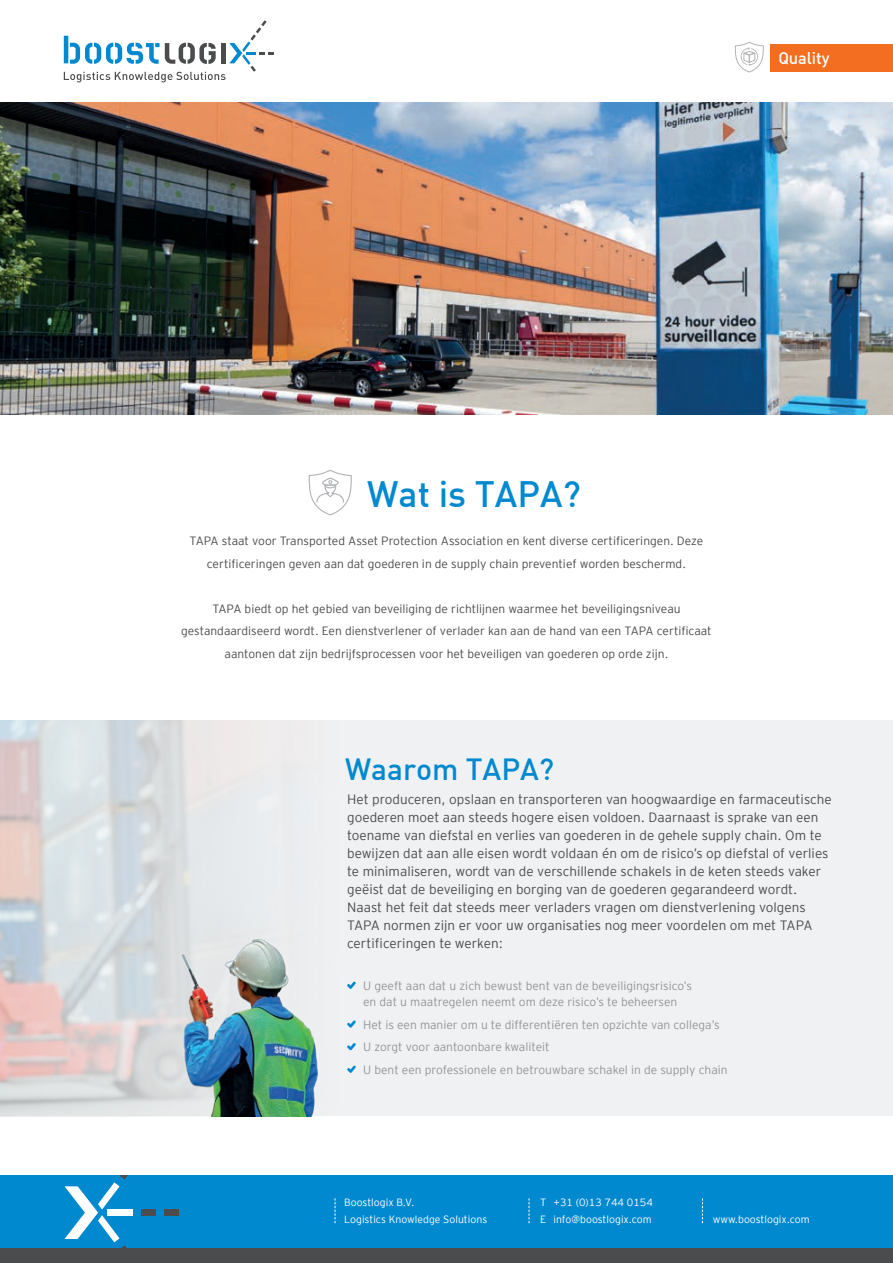
<style>
.page{position:relative;width:893px;height:1263px;background:#fff}
.page>*{position:absolute;margin:0;border:0;box-sizing:border-box;transform-origin:0 0}
.t1{font:36px "DIN Medium Alternate";color:#0089cf}
.t2{font:30px "DIN Medium Alternate";color:#0089cf}
.t3{font:16.5px "DIN Medium Alternate";letter-spacing:-.005em;color:#fff}
.t4{font:13.5px/18px "Interstate Mono Lgt";color:#4b4c4d}
.t5{font:12px/22.5px "Interstate Mono Lgt";color:#4b4c4d;text-align:center}
.t6{font:12px/22.5px "Interstate Mono Lgt";color:#939598}
.t7{font:10.5px/16.5px "Interstate Mono Lgt";color:#fff}
</style>
<div class="page">
<div style="left:0;top:721px;width:893px;height:395px;background:#f0f1f2"></div>
<img style="left:0;top:102px;width:893px;height:312px">
<svg style="left:64px;top:20px;width:209px;height:62px"></svg>
<div style="left:0;top:1176px;width:893px;height:87px;background:#0089cf"></div>
<div style="left:0;top:1249px;width:893px;height:14px;background:#4b4c4d"></div>
<svg style="left:335px;top:1198px;width:1px;height:25px"></svg>
<svg style="left:529px;top:1198px;width:1px;height:25px"></svg>
<svg style="left:702px;top:1198px;width:1px;height:25px"></svg>
<div style="left:141px;top:1209px;width:15px;height:6px;background:#4b4c4d"></div>
<div style="left:164px;top:1209px;width:15px;height:6px;background:#4b4c4d"></div>
<svg style="left:64px;top:1176px;width:70px;height:73px"></svg>
<img style="left:0;top:721px;width:352px;height:395px">
<svg style="left:308px;top:470px;width:44px;height:46px"></svg>
<svg style="left:347px;top:981px;width:9px;height:8px"></svg>
<svg style="left:347px;top:1020px;width:9px;height:8px"></svg>
<svg style="left:347px;top:1043px;width:9px;height:7px"></svg>
<svg style="left:347px;top:1065px;width:9px;height:8px"></svg>
<div style="left:771px;top:44px;width:122px;height:27px;background:#f36e21"></div>
<svg style="left:735px;top:42px;width:29px;height:31px"></svg>
<p class="t3" style="left:778px;top:47px;width:53px">Quality</p>
<h1 class="t1" style="left:367px;top:471px;width:215px">Wat is TAPA?</h1>
<p class="t5" style="left:190px;top:530px;width:515px">TAPA staat voor Transported Asset Protection Association en kent diverse certificeringen. Deze certificeringen geven aan dat goederen in de supply chain preventief worden beschermd.</p>
<p class="t5" style="left:181px;top:597px;width:532px">TAPA biedt op het gebied van beveiliging de richtlijnen waarmee het beveiligingsniveau gestandaardiseerd wordt. Een dienstverlener of verlader kan aan de hand van een TAPA certificaat aantonen dat zijn bedrijfsprocessen voor het beveiligen van goederen op orde zijn.</p>
<h2 class="t2" style="left:345px;top:750px;width:211px">Waarom TAPA?</h2>
<p class="t4" style="left:347px;top:790px;width:486px">Het produceren, opslaan en transporteren van hoogwaardige en farmaceutische goederen moet aan steeds hogere eisen voldoen. Daarnaast is sprake van een toename van diefstal en verlies van goederen in de gehele supply chain. Om te bewijzen dat aan alle eisen wordt voldaan én om de risico’s op diefstal of verlies te minimaliseren, wordt van de verschillende schakels in de keten steeds vaker geëist dat de beveiliging en borging van de goederen gegarandeerd wordt.<br>Naast het feit dat steeds meer verladers vragen om dienstverlening volgens TAPA normen zijn er voor uw organisaties nog meer voordelen om met TAPA certificeringen te werken:</p>
<p class="t6" style="left:363px;top:977px;width:330px;line-height:16.5px">U geeft aan dat u zich bewust bent van de beveiligingsrisico’s en dat u maatregelen neemt om deze risico’s te beheersen</p>
<p class="t6" style="left:363px;top:1013px;width:366px">Het is een manier om u te differentiëren ten opzichte van collega’s<br>U zorgt voor aantoonbare kwaliteit<br>U bent een professionele en betrouwbare schakel in de supply chain</p>
<p class="t7" style="left:344px;top:1194px;width:145px">Boostlogix B.V.<br>Logistics Knowledge Solutions</p>
<p class="t7" style="left:540px;top:1194px;width:114px">T +31 (0)13 744 0154<br>E info@boostlogix.com</p>
<p class="t7" style="left:713px;top:1210px;width:99px">www.boostlogix.com</p>
</div>
